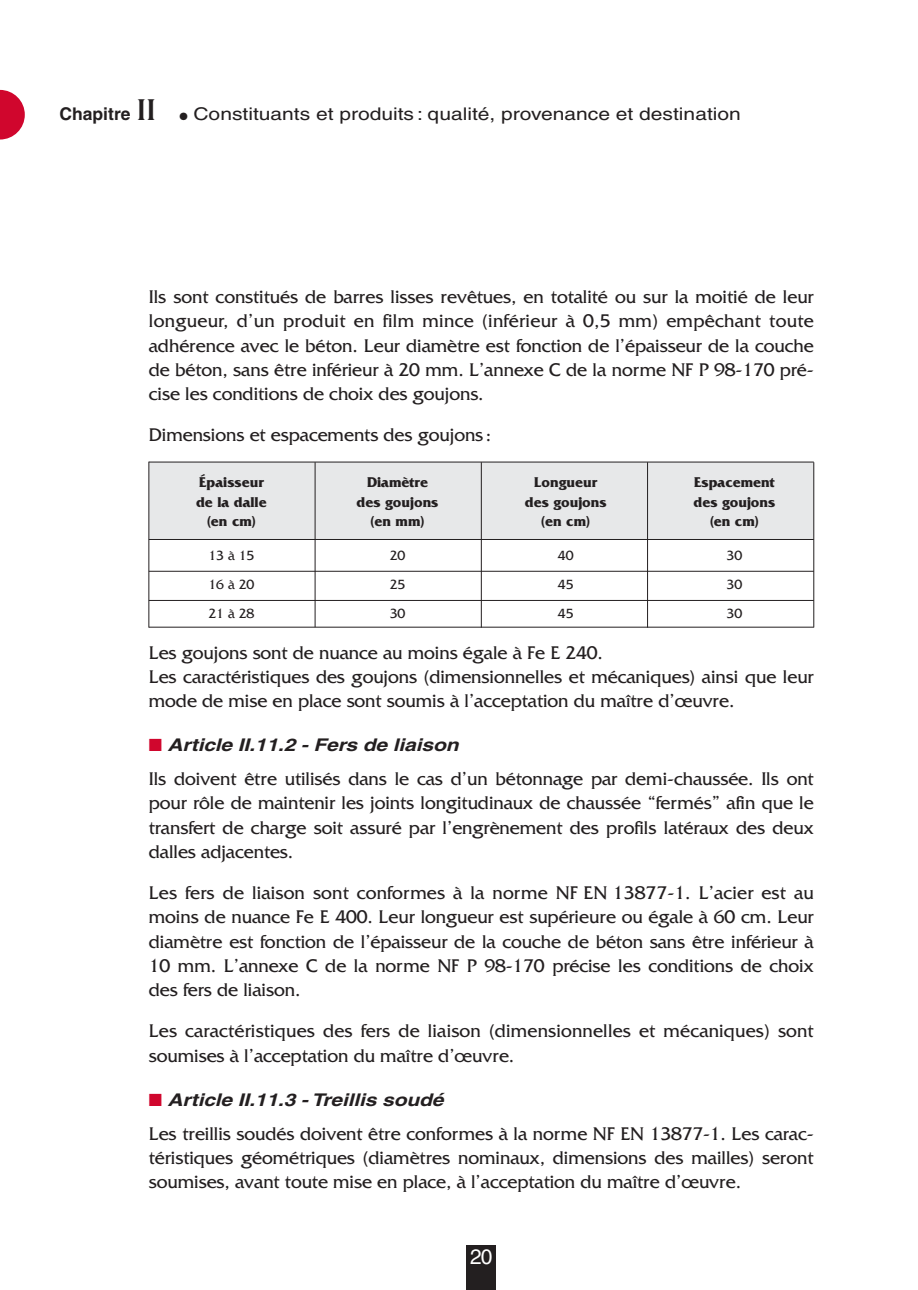
<style>
.page{position:relative;width:918px;height:1290px;background:#fff}
.page>*{position:absolute;margin:0;border:0;box-sizing:border-box;transform-origin:0 0}
.t1{font:21px "Helvetica";color:#fff}
.t2{font:19.25px/24.2px "Friz Quadrata";letter-spacing:-.005em;color:#231f20;text-align:justify}
.t3{font:italic 700 17.5px "Helvetica";letter-spacing:-.005em;color:#231f20;scale:1.2 1}
.t4{font:17.5px "Helvetica";color:#231f20;scale:1.2 1}
.t5{font:700 17.5px "Helvetica";color:#231f20}
.t6{font:700 14.88px "Friz Quadrata";color:#231f20}
.t7{font:14px "Friz Quadrata";color:#231f20}
.s1{font-family:"Friz Quadrata";font-weight:400;font-size:31.5px}
.s2{color:#d0062d}
</style>
<div class="page">
<svg style="left:0;top:90px;width:25px;height:50px"></svg>
<div style="left:466px;top:1245px;width:30px;height:45px;background:#231f20"></div>
<div style="left:149px;top:462px;width:665px;height:77px;background:#e7e8e9"></div>
<hr style="left:149px;top:462px;width:665px;height:1px;background:#231f20">
<hr style="left:149px;top:539px;width:665px;height:1px;background:#231f20">
<hr style="left:149px;top:571px;width:665px;height:1px;background:#231f20">
<hr style="left:149px;top:600px;width:665px;height:1px;background:#231f20">
<hr style="left:149px;top:627px;width:665px;height:1px;background:#231f20">
<hr style="left:148px;top:462px;width:1px;height:165px;background:#231f20">
<hr style="left:315px;top:462px;width:1px;height:165px;background:#231f20">
<hr style="left:481px;top:462px;width:1px;height:165px;background:#231f20">
<hr style="left:647px;top:462px;width:1px;height:165px;background:#231f20">
<hr style="left:813px;top:462px;width:1px;height:165px;background:#231f20">
<p class="t5" style="left:60px;top:108px;width:98px">Chapitre <span class="s1">II</span></p>
<p class="t4" style="left:179px;top:108px;width:469px">● Constituants et produits : qualité, provenance et destination</p>
<p class="t2" style="left:149px;top:284px;width:666px">Ils sont constitués de barres lisses revêtues, en totalité ou sur la moitié de leur longueur, d’un produit en film mince (inférieur à 0,5 mm) empêchant toute adhérence avec le béton. Leur diamètre est fonction de l’épaisseur de la couche de béton, sans être inférieur à 20 mm. L’annexe C de la norme NF P 98-170 pré&shy;cise les conditions de choix des goujons.</p>
<p class="t2" style="left:149px;top:423px;width:344px">Dimensions et espacements des goujons :</p>
<p class="t6" style="left:199px;top:473px;width:66px">Épaisseur</p>
<p class="t6" style="left:367px;top:473px;width:62px">Diamètre</p>
<p class="t6" style="left:534px;top:473px;width:65px">Longueur</p>
<p class="t6" style="left:694px;top:473px;width:82px">Espacement</p>
<p class="t6" style="left:196px;top:493px;width:72px">de la dalle</p>
<p class="t6" style="left:357px;top:493px;width:83px">des goujons</p>
<p class="t6" style="left:525px;top:493px;width:83px">des goujons</p>
<p class="t6" style="left:693px;top:493px;width:83px">des goujons</p>
<p class="t6" style="left:207px;top:512px;width:51px">(en cm)</p>
<p class="t6" style="left:370px;top:512px;width:56px">(en mm)</p>
<p class="t6" style="left:541px;top:512px;width:51px">(en cm)</p>
<p class="t6" style="left:709px;top:512px;width:51px">(en cm)</p>
<p class="t7" style="left:208px;top:547px;width:47px">13 à 15</p>
<p class="t7" style="left:390px;top:547px;width:17px">20</p>
<p class="t7" style="left:558px;top:547px;width:17px">40</p>
<p class="t7" style="left:726px;top:547px;width:17px">30</p>
<p class="t7" style="left:208px;top:576px;width:47px">16 à 20</p>
<p class="t7" style="left:390px;top:576px;width:17px">25</p>
<p class="t7" style="left:558px;top:576px;width:17px">45</p>
<p class="t7" style="left:726px;top:576px;width:17px">30</p>
<p class="t7" style="left:208px;top:605px;width:47px">21 à 28</p>
<p class="t7" style="left:390px;top:605px;width:17px">30</p>
<p class="t7" style="left:558px;top:605px;width:17px">45</p>
<p class="t7" style="left:726px;top:605px;width:17px">30</p>
<p class="t2" style="left:149px;top:640px;width:666px;text-align:left">Les goujons sont de nuance au moins égale à Fe E 240.<br>Les caractéristiques des goujons (dimensionnelles et mécaniques) ainsi que leur mode de mise en place sont soumis à l’acceptation du maître d’œuvre.</p>
<p class="t3" style="left:149px;top:738px;width:260px"><span class="s2">■</span> Article II.11.2 - Fers de liaison</p>
<p class="t2" style="left:149px;top:766px;width:666px">Ils doivent être utilisés dans le cas d’un bétonnage par demi-chaussée. Ils ont pour rôle de maintenir les joints longitudinaux de chaussée “fermés” afin que le transfert de charge soit assuré par l’engrènement des profils latéraux des deux dalles adjacentes.</p>
<p class="t2" style="left:149px;top:880px;width:666px">Les fers de liaison sont conformes à la norme NF EN 13877-1. L’acier est au moins de nuance Fe E 400. Leur longueur est supérieure ou égale à 60 cm. Leur diamètre est fonction de l’épaisseur de la couche de béton sans être inférieur à 10 mm. L’annexe C de la norme NF P 98-170 précise les conditions de choix des fers de liaison.</p>
<p class="t2" style="left:149px;top:1018px;width:666px">Les caractéristiques des fers de liaison (dimensionnelles et mécaniques) sont soumises à l’acceptation du maître d’œuvre.</p>
<p class="t3" style="left:149px;top:1093px;width:247px"><span class="s2">■</span> Article II.11.3 - Treillis soudé</p>
<p class="t2" style="left:149px;top:1121px;width:666px">Les treillis soudés doivent être conformes à la norme NF EN 13877-1. Les carac&shy;téristiques géométriques (diamètres nominaux, dimensions des mailles) seront soumises, avant toute mise en place, à l’acceptation du maître d’œuvre.</p>
<p class="t1" style="left:470px;top:1249px;width:24px">20</p>
</div>
